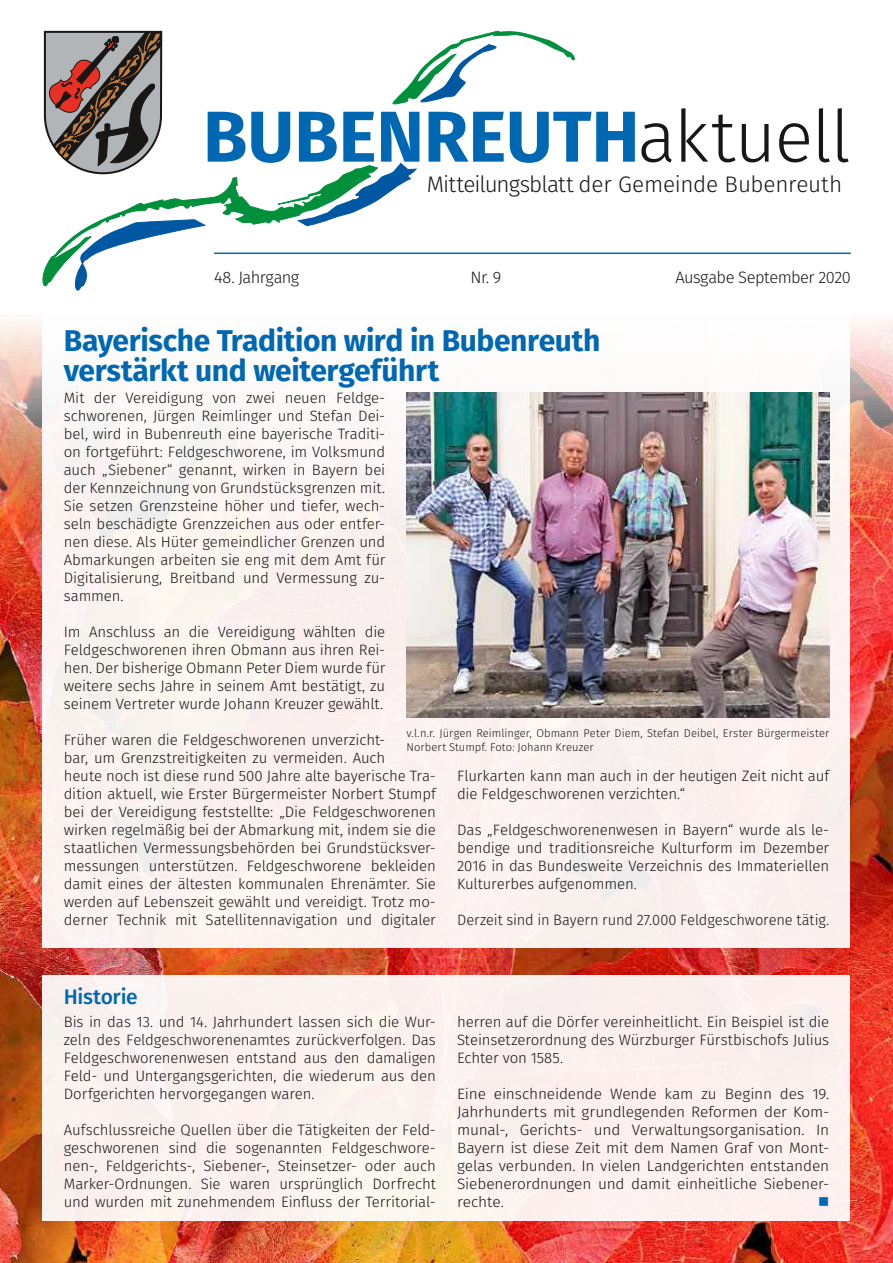
<style>
.page{position:relative;width:893px;height:1263px;background:#fff}
.page>*{position:absolute;margin:0;border:0;box-sizing:border-box;transform-origin:0 0}
.t1{font:700 72px "Fira Sans";color:#0068b2}
.t2{font:700 30px/30px "Fira Sans";letter-spacing:-.015em;color:#0068b2}
.t3{font:300 22.5px "Fira Sans";letter-spacing:-.015em;color:#181716}
.t4{font:500 21px "Fira Sans";letter-spacing:-.015em;color:#0068b2}
.t5{font:300 16.5px "Fira Sans";letter-spacing:-.03em;color:#181716}
.t6{font:300 15px/18px "Fira Sans";letter-spacing:-.01em;color:#181716;text-align:justify}
.t7{font:15px "Wingdings";color:#0068b2}
.t8{font:300 11.25px/13.5px "Fira Sans";letter-spacing:.005em;color:#181716}
.s1{font-weight:300;color:#181716}
</style>
<div class="page">
<hr style="left:214px;top:253px;width:637px;height:1px;background:#0068b2">
<svg style="left:42px;top:30px;width:536px;height:261px"></svg>
<img style="left:0;top:319px;width:893px;height:944px">
<div style="left:43px;top:306px;width:807px;height:641px;background:linear-gradient(to right,#fbf4f2,#faf2f2)"></div>
<img style="left:407px;top:393px;width:422px;height:325px">
<div style="left:43px;top:975px;width:807px;height:245px;background:#fbf0ee"></div>
<h1 class="t1" style="left:203px;top:86px;width:649px">BUBENREUTH<span class="s1">aktuell</span></h1>
<h3 class="t3" style="left:427px;top:168px;width:417px">Mitteilungsblatt der Gemeinde Bubenreuth</h3>
<p class="t5" style="left:214px;top:265px;width:87px">48. Jahrgang</p>
<p class="t5" style="left:471px;top:265px;width:32px">Nr. 9</p>
<p class="t5" style="left:675px;top:265px;width:177px">Ausgabe September 2020</p>
<h2 class="t2" style="left:64px;top:327px;width:538px">Bayerische Tradition wird in Bubenreuth verstärkt und weitergeführt</h2>
<p class="t6" style="left:64px;top:390px;width:323px">Mit der Vereidigung von zwei neuen Feldge&shy;schworenen, Jürgen Reimlinger und Stefan Dei&shy;bel, wird in Bubenreuth eine bayerische Traditi&shy;on fortgeführt: Feldgeschworene, im Volksmund auch „Siebener“ genannt, wirken in Bayern bei der Kennzeichnung von Grundstücksgrenzen mit.<br>Sie setzen Grenzsteine höher und tiefer, wech&shy;seln beschädigte Grenzzeichen aus oder entfer&shy;nen diese. Als Hüter gemeindlicher Grenzen und Abmarkungen arbeiten sie eng mit dem Amt für Digitalisierung, Breitband und Vermessung zu&shy;sammen.</p>
<p class="t6" style="left:64px;top:624px;width:323px">Im Anschluss an die Vereidigung wählten die Feldgeschworenen ihren Obmann aus ihren Rei&shy;hen. Der bisherige Obmann Peter Diem wurde für weitere sechs Jahre in seinem Amt bestätigt, zu seinem Vertreter wurde Johann Kreuzer gewählt.</p>
<p class="t6" style="left:64px;top:732px;width:374px;text-align:left">Früher waren die Feldgeschworenen unverzicht-<br>bar, um Grenzstreitigkeiten zu vermeiden. Auch<br>heute noch ist diese rund 500 Jahre alte bayerische Tra&shy;dition aktuell, wie Erster Bürgermeister Norbert Stumpf bei der Vereidigung feststellte: „Die Feldgeschworenen wirken regelmäßig bei der Abmarkung mit, indem sie die staatlichen Vermessungsbehörden bei Grundstücksver&shy;messungen unterstützen. Feldgeschworene bekleiden damit eines der ältesten kommunalen Ehrenämter. Sie werden auf Lebenszeit gewählt und vereidigt. Trotz mo&shy;derner Technik mit Satellitennavigation und digitaler</p>
<p class="t8" style="left:407px;top:727px;width:424px">v.l.n.r. Jürgen Reimlinger, Obmann Peter Diem, Stefan Deibel, Erster Bürgermeister<br>Norbert Stumpf. Foto: Johann Kreuzer</p>
<p class="t6" style="left:457px;top:768px;width:374px">Flurkarten kann man auch in der heutigen Zeit nicht auf die Feldgeschworenen verzichten.“</p>
<p class="t6" style="left:457px;top:822px;width:374px">Das „Feldgeschworenenwesen in Bayern“ wurde als le&shy;bendige und traditionsreiche Kulturform im Dezember 2016 in das Bundesweite Verzeichnis des Immateriellen Kulturerbes aufgenommen.</p>
<p class="t6" style="left:457px;top:912px;width:374px">Derzeit sind in Bayern rund 27.000 Feldgeschworene tätig.</p>
<h3 class="t4" style="left:64px;top:982px;width:76px">Historie</h3>
<p class="t6" style="left:64px;top:1013px;width:374px">Bis in das 13. und 14. Jahrhundert lassen sich die Wur&shy;zeln des Feldgeschworenenamtes zurückverfolgen. Das Feldgeschworenenwesen entstand aus den damaligen Feld- und Untergangsgerichten, die wiederum aus den Dorfgerichten hervorgegangen waren.</p>
<p class="t6" style="left:64px;top:1121px;width:374px">Aufschlussreiche Quellen über die Tätigkeiten der Feld&shy;geschworenen sind die sogenannten Feldgeschwore&shy;nen-, Feldgerichts-, Siebener-, Steinsetzer- oder auch Marker-Ordnungen. Sie waren ursprünglich Dorfrecht und wurden mit zunehmendem Einfluss der Territorial-</p>
<p class="t6" style="left:457px;top:1013px;width:374px">herren auf die Dörfer vereinheitlicht. Ein Beispiel ist die Steinsetzerordnung des Würzburger Fürstbischofs Julius Echter von 1585.</p>
<p class="t6" style="left:457px;top:1085px;width:374px">Eine einschneidende Wende kam zu Beginn des 19.<br>Jahrhunderts mit grundlegenden Reformen der Kom&shy;munal-, Gerichts- und Verwaltungsorganisation. In Bayern ist diese Zeit mit dem Namen Graf von Mont&shy;gelas verbunden. In vielen Landgerichten entstanden Siebenerordnungen und damit einheitliche Siebener&shy;rechte.</p>
<p class="t7" style="left:818px;top:1193px;width:13px">■</p>
</div>
